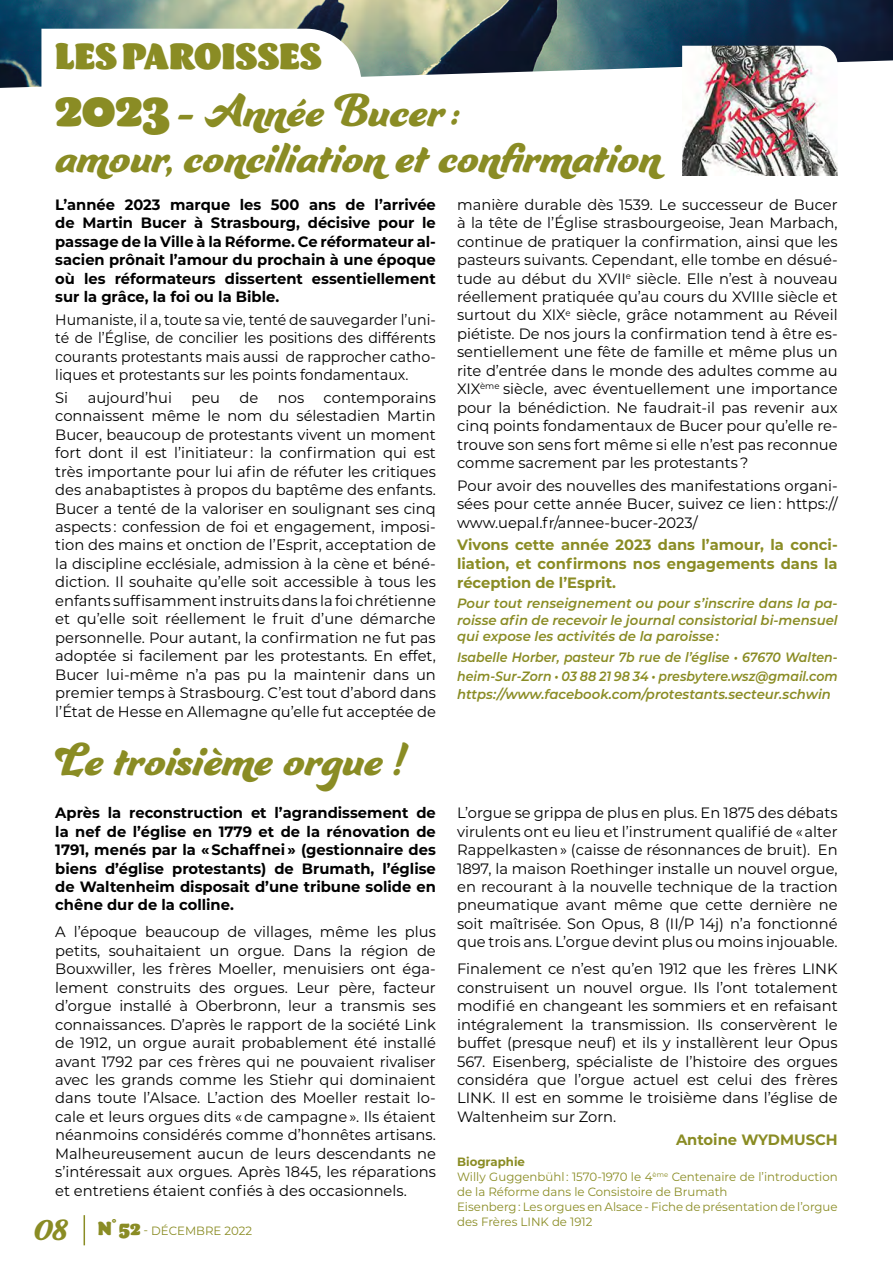
<style>
.page{position:relative;width:893px;height:1263px;background:#fff}
.page>*{position:absolute;margin:0;border:0;box-sizing:border-box;transform-origin:0 0}
.t1{font:49.5px/46.5px "Ganache";color:#8a8c24}
.t2{font:37.5px "Barricada Pro";color:#8a8c24}
.t3{font:15px/18.5px "Montserrat";color:#000;text-align:justify}
.t4{font:700 15px/18.5px "Montserrat";color:#000;text-align:justify}
.t5{font:15px/18.5px "Montserrat";color:#000;text-align:justify;scale:.94 1}
.t6{font:700 15px/18.6px "Montserrat";color:#8a8c24;text-align:justify}
.t7{font:italic 600 13.5px/18.3px "Montserrat";color:#8a8c24;text-align:justify;scale:.93 1}
.t8{font:italic 600 13.5px/16.5px "Montserrat";color:#8a8c24;text-align:justify}
.t9{font:12px/15px "Montserrat";color:#8a8c24}
.s1{font-family:"Barricada Pro"}
.s2{font-family:"Ganache";font-size:33px}
.s3{font-family:"Barricada Pro";font-size:19.5px}
.s4{font-weight:700}
</style>
<div class="page">
<img style="left:0;top:0;width:893px;height:88px">
<svg style="left:41px;top:29px;width:320px;height:59px"></svg>
<hr style="left:84px;top:1215px;width:1px;height:30px;background:#8a8c24">
<img style="left:682px;top:46px;width:155px;height:130px">
<h2 class="t2" style="left:55px;top:34px;width:268px">LES PAROISSES</h2>
<h1 class="t1" style="left:55px;top:85px;width:607px"><span class="s1">2023</span> - Année Bucer:<br>amour, conciliation et confirmation</h1>
<p class="t4" style="left:55px;top:194px;width:382px">L’année 2023 marque les 500 ans de l’arrivée de Martin Bucer à Strasbourg, décisive pour le passage de la Ville à la Réforme. Ce réformateur al&shy;sacien prônait l’amour du prochain à une époque où les réformateurs dissertent essentiellement sur la grâce, la foi ou la Bible.</p>
<p class="t5" style="left:55px;top:310px;width:406px">Humaniste, il a, toute sa vie, tenté de sauvegarder l’uni&shy;té de l’Église, de concilier les positions des différents courants protestants mais aussi de rapprocher catho&shy;liques et protestants sur les points fondamentaux.</p>
<p class="t3" style="left:55px;top:388px;width:14px">Si</p>
<p class="t3" style="left:88px;top:388px;width:86px">aujourd’hui</p>
<p class="t3" style="left:191px;top:388px;width:30px">peu</p>
<p class="t3" style="left:240px;top:388px;width:20px">de</p>
<p class="t3" style="left:278px;top:388px;width:28px">nos</p>
<p class="t3" style="left:457px;top:195px;width:382px">manière durable dès 1539. Le successeur de Bucer à la tête de l’Église strasbourgeoise, Jean Marbach, continue de pratiquer la confirmation, ainsi que les pasteurs suivants. Cependant, elle tombe en désué&shy;tude au début du XVII<sup>e</sup> siècle. Elle n’est à nouveau réellement pratiquée qu’au cours du XVIIIe siècle et surtout du XIX<sup>e</sup> siècle, grâce notamment au Réveil piétiste. De nos jours la confirmation tend à être es&shy;sentiellement une fête de famille et même plus un rite d’entrée dans le monde des adultes comme au XIX<sup>ème</sup> siècle, avec éventuellement une importance pour la bénédiction. Ne faudrait-il pas revenir aux cinq points fondamentaux de Bucer pour qu’elle re&shy;trouve son sens fort même si elle n’est pas reconnue comme sacrement par les protestants ?</p>
<p class="t3" style="left:457px;top:476px;width:382px">Pour avoir des nouvelles des manifestations organi&shy;sées pour cette année Bucer, suivez ce lien : https:// www.uepal.fr/annee-bucer-2023/</p>
<p class="t6" style="left:457px;top:535px;width:382px">Vivons cette année 2023 dans l’amour, la conci&shy;liation, et confirmons nos engagements dans la réception de l’Esprit.</p>
<p class="t8" style="left:457px;top:595px;width:382px">Pour tout renseignement ou pour s’inscrire dans la pa&shy;roisse afin de recevoir le journal consistorial bi-mensuel qui expose les activités de la paroisse :</p>
<p class="t7" style="left:457px;top:648px;width:411px">Isabelle Horber, pasteur 7b rue de l’église • 67670 Walten&shy;heim-Sur-Zorn • 03 88 21 98 34 • presbytere.wsz@gmail.com https://www.facebook.com/protestants.secteur.schwin</p>
<p class="t3" style="left:55px;top:388px;width:382px;text-indent:268px">contemporains connaissent même le nom du sélestadien Martin Bucer, beaucoup de protestants vivent un moment fort dont il est l’initiateur : la confirmation qui est très importante pour lui afin de réfuter les critiques des anabaptistes à propos du baptême des enfants.<br>Bucer a tenté de la valoriser en soulignant ses cinq aspects : confession de foi et engagement, imposi&shy;tion des mains et onction de l’Esprit, acceptation de la discipline ecclésiale, admission à la cène et béné&shy;diction. Il souhaite qu’elle soit accessible à tous les enfants suffisamment instruits dans la foi chrétienne et qu’elle soit réellement le fruit d’une démarche personnelle. Pour autant, la confirmation ne fut pas adoptée si facilement par les protestants. En effet, Bucer lui-même n’a pas pu la maintenir dans un premier temps à Strasbourg. C’est tout d’abord dans l’État de Hesse en Allemagne qu’elle fut acceptée de</p>
<h1 class="t1" style="left:55px;top:735px;width:347px">Le troisième orgue !</h1>
<p class="t4" style="left:55px;top:803px;width:382px">Après la reconstruction et l’agrandissement de la nef de l’église en 1779 et de la rénovation de 1791, menés par la « Schaffnei » (gestionnaire des biens d’église protestants) de Brumath, l’église de Waltenheim disposait d’une tribune solide en chêne dur de la colline.</p>
<p class="t3" style="left:55px;top:922px;width:382px">A l’époque beaucoup de villages, même les plus petits, souhaitaient un orgue. Dans la région de Bouxwiller, les frères Moeller, menuisiers ont éga&shy;lement construits des orgues. Leur père, facteur d’orgue installé à Oberbronn, leur a transmis ses connaissances. D’après le rapport de la société Link de 1912, un orgue aurait probablement été installé avant 1792 par ces frères qui ne pouvaient rivaliser avec les grands comme les Stiehr qui dominaient dans toute l’Alsace. L’action des Moeller restait lo&shy;cale et leurs orgues dits « de campagne ». Ils étaient néanmoins considérés comme d’honnêtes artisans.<br>Malheureusement aucun de leurs descendants ne s’intéressait aux orgues. Après 1845, les réparations et entretiens étaient confiés à des occasionnels.</p>
<p class="t9" style="left:34px;top:1223px;width:220px"><span class="s2">08</span> <span class="s3">N° 52</span> - DÉCEMBRE 2022</p>
<p class="t3" style="left:457px;top:803px;width:382px">L’orgue se grippa de plus en plus. En 1875 des débats virulents ont eu lieu et l’instrument qualifié de « alter Rappelkasten » (caisse de résonnances de bruit). En 1897, la maison Roethinger installe un nouvel orgue, en recourant à la nouvelle technique de la traction pneumatique avant même que cette dernière ne soit maîtrisée. Son Opus, 8 (II/P 14j) n’a fonctionné que trois ans. L’orgue devint plus ou moins injouable.</p>
<p class="t3" style="left:457px;top:959px;width:382px">Finalement ce n’est qu’en 1912 que les frères LINK construisent un nouvel orgue. Ils l’ont totalement modifié en changeant les sommiers et en refaisant intégralement la transmission. Ils conservèrent le buffet (presque neuf) et ils y installèrent leur Opus 567. Eisenberg, spécialiste de l’histoire des orgues considéra que l’orgue actuel est celui des frères LINK. Il est en somme le troisième dans l’église de Waltenheim sur Zorn.</p>
<p class="t6" style="left:676px;top:1129px;width:163px">Antoine WYDMUSCH</p>
<p class="t9" style="left:457px;top:1153px;width:382px"><span class="s4">Biographie<br></span>Willy Guggenbühl : 1570-1970 le 4<sup>ème</sup> Centenaire de l’introduction de la Réforme dans le Consistoire de Brumath<br>Eisenberg : Les orgues en Alsace - Fiche de présentation de l’orgue des Frères LINK de 1912</p>
</div>
